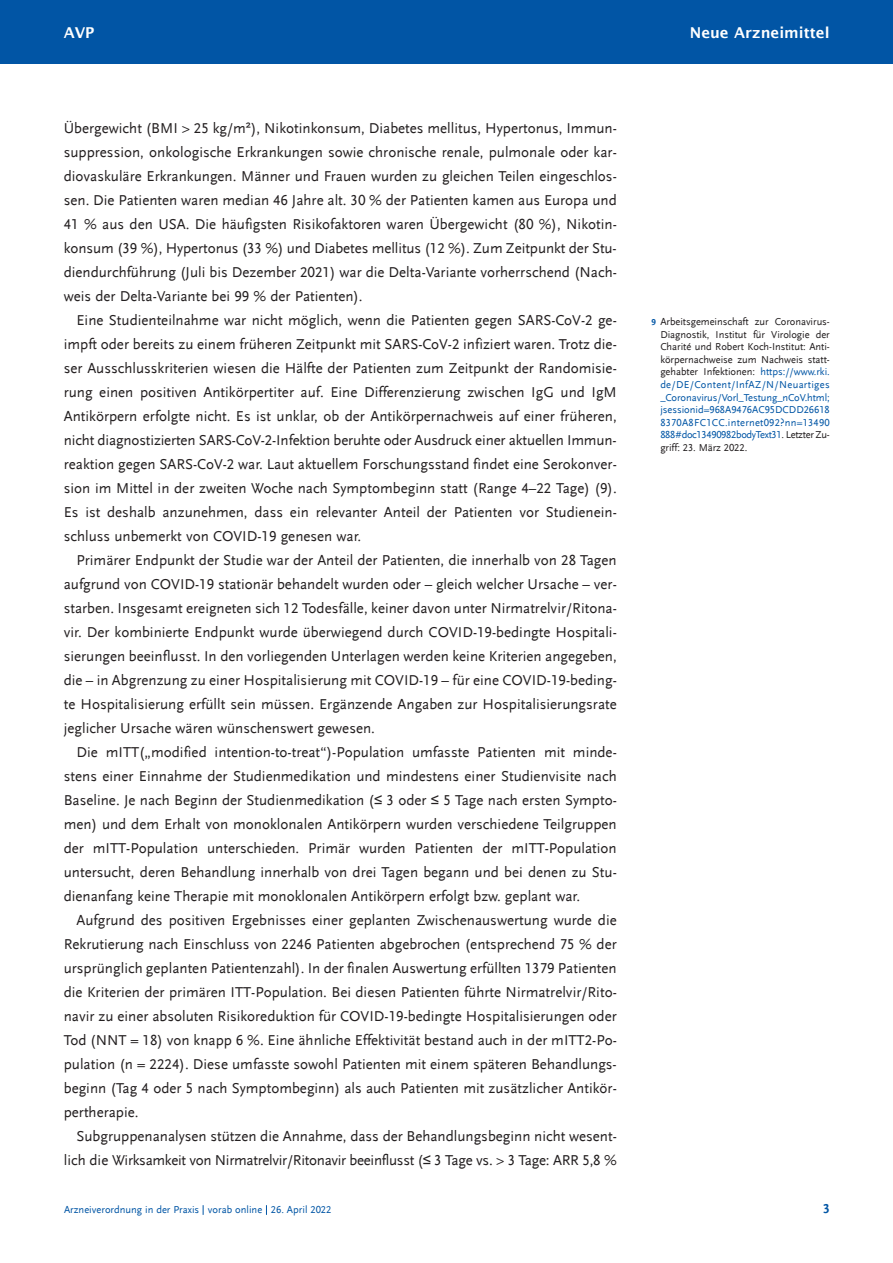
<style>
.page{position:relative;width:893px;height:1263px;background:#fff}
.page>*{position:absolute;margin:0;border:0;box-sizing:border-box;transform-origin:0 0}
.t1{font:15px/24px "Scala Sans LF";color:#231f20;text-align:justify}
.t2{font:600 15px "Lucida Sans";color:#fff}
.t3{font:700 13.5px "Scala Sans LF";color:#0155a5}
.t4{font:10.5px/12.6px "Scala Sans LF";letter-spacing:-.03em;color:#231f20;text-align:justify}
.t5{font:10.5px "Scala Sans LF";color:#0155a5}
.s1{font-family:"Arial"}
.s2{font-weight:700;font-size:9px;color:#0155a5}
.s3{color:#0155a5}
</style>
<div class="page">
<div style="left:0;top:0;width:892px;height:64px;background:#0155a5"></div>
<p class="t2" style="left:64px;top:24px;width:32px">AVP</p>
<p class="t2" style="left:690px;top:24px;width:141px">Neue Arzneimittel</p>
<p class="t1" style="left:64px;top:116px;width:555px">Übergewicht (BMI &gt; 25 kg/m²), Nikotinkonsum, Diabetes mellitus, Hypertonus, Immun - suppression, onkologische Erkrankungen sowie chronische renale, pulmonale oder kar&shy;diovaskuläre Erkrankungen. Männer und Frauen wurden zu gleichen Teilen eingeschlos&shy;sen. Die Patienten waren median 46 Jahre alt. 30 % der Patienten kamen aus Europa und 41 % aus den USA. Die häufigsten Risikofaktoren waren Übergewicht (80 %), Nikotin - konsum (39 %), Hypertonus (33 %) und Diabetes mellitus (12 %). Zum Zeitpunkt der Stu - dien durchführung (Juli bis Dezember 2021) war die Delta-Variante vorherrschend (Nach - weis der Delta-Variante bei 99 % der Patienten).</p>
<p class="t1" style="left:64px;top:308px;width:554px;text-indent:13px">Eine Studienteilnahme war nicht möglich, wenn die Patienten gegen SARS-CoV-2 ge - impft oder bereits zu einem früheren Zeitpunkt mit SARS-CoV-2 infiziert waren. Trotz die&shy;ser Ausschlusskriterien wiesen die Hälfte der Patienten zum Zeitpunkt der Randomisie - rung einen positiven Antikörpertiter auf. Eine Differenzierung zwischen IgG und IgM Antikörpern erfolgte nicht. Es ist unklar, ob der Antikörpernachweis auf einer früheren, nicht diagnostizierten SARS-CoV-2-Infektion beruhte oder Ausdruck einer aktuellen Immun - reaktion gegen SARS-CoV-2 war. Laut aktuellem Forschungsstand findet eine Serokonver - sion im Mittel in der zweiten Woche nach Symptombeginn statt (Range 4–22 Tage) (9).<br>Es ist deshalb anzunehmen, dass ein relevanter Anteil der Patienten vor Studienein - schluss unbemerkt von COVID-19 genesen war.</p>
<p class="t1" style="left:64px;top:548px;width:554px;text-indent:13px">Primärer Endpunkt der Studie war der Anteil der Patienten, die innerhalb von 28 Tagen aufgrund von COVID-19 stationär behandelt wurden oder – gleich welcher Ursache – ver&shy;starben. Insgesamt ereigneten sich 12 Todesfälle, keiner davon unter Nirmatrelvir/Ritona - vir. Der kombinierte Endpunkt wurde überwiegend durch COVID-19-bedingte Hospitali - sie rungen beeinflusst. In den vorliegenden Unterlagen werden keine Kriterien angegeben, die – in Abgrenzung zu einer Hospitalisierung mit COVID-19 – für eine COVID-19-beding&shy;te Hospitalisierung erfüllt sein müssen. Ergänzende Angaben zur Hospitalisierungsrate jeglicher Ursache wären wünschenswert gewesen.</p>
<p class="t1" style="left:64px;top:740px;width:554px;text-indent:13px">Die mITT(„modified intention-to-treat“)-Population umfasste Patienten mit minde&shy;stens einer Einnahme der Studienmedikation und mindestens einer Studienvisite nach Baseline. Je nach Beginn der Studienmedikation (<span class="s1">≤</span> 3 oder <span class="s1">≤</span> 5 Tage nach ersten Sympto - men) und dem Erhalt von monoklonalen Antikörpern wurden verschiedene Teilgruppen der mITT-Population unterschieden. Primär wurden Patienten der mITT-Population unter sucht, deren Behandlung innerhalb von drei Tagen begann und bei denen zu Stu - dienanfang keine Therapie mit monoklonalen Antikörpern erfolgt bzw. geplant war.</p>
<p class="t1" style="left:64px;top:908px;width:554px;text-indent:13px">Aufgrund des positiven Ergebnisses einer geplanten Zwischenauswertung wurde die Rekrutierung nach Einschluss von 2246 Patienten abgebrochen (entsprechend 75 % der ursprünglich geplanten Patientenzahl). In der finalen Auswertung erfüllten 1379 Patienten die Kriterien der primären ITT-Population. Bei diesen Patienten führte Nirmatrelvir/Rito - navir zu einer absoluten Risikoreduktion für COVID-19-bedingte Hospitalisierungen oder Tod (NNT = 18) von knapp 6 %. Eine ähnliche Effektivität bestand auch in der mITT2-Po - pu lation (n = 2224). Diese umfasste sowohl Patienten mit einem späteren Behandlungs - beginn (Tag 4 oder 5 nach Symptombeginn) als auch Patienten mit zusätzlicher Antikör - per therapie.</p>
<p class="t1" style="left:64px;top:1124px;width:554px;text-align:right">Subgruppenanalysen stützen die Annahme, dass der Behandlungsbeginn nicht wesent&shy;lich die Wirksamkeit von Nirmatrelvir/Ritonavir beeinflusst (<span class="s1">≤</span> 3 Tage vs. &gt; 3 Tage: ARR 5,8 %</p>
<p class="t4" style="left:660px;top:316px;width:171px;text-indent:-9px"><span class="s2">9</span> Arbeitsgemeinschaft zur Coronavirus-Diagnostik, Institut für Virologie der Charité und Robert Koch-Institut: Anti&shy;körpernachweise zum Nachweis statt&shy;gehabter Infektionen: <span class="s3">https://www.rki. de/DE/Content/InfAZ/N/Neuartiges _Coronavirus/Vorl_Testung_nCoV.html; jsessionid=968A9476AC95DCDD26618<br>8370A8FC1CC.internet092?nn=13490<br>888#doc13490982bodyText31</span>. Letzter Zu&shy;griff: 23. März 2022.</p>
<p class="t5" style="left:64px;top:1204px;width:269px">Arzneiverordnung in der Praxis vorab online 26. April 2022</p>
<p class="t3" style="left:823px;top:1201px;width:8px">3</p>
</div>
